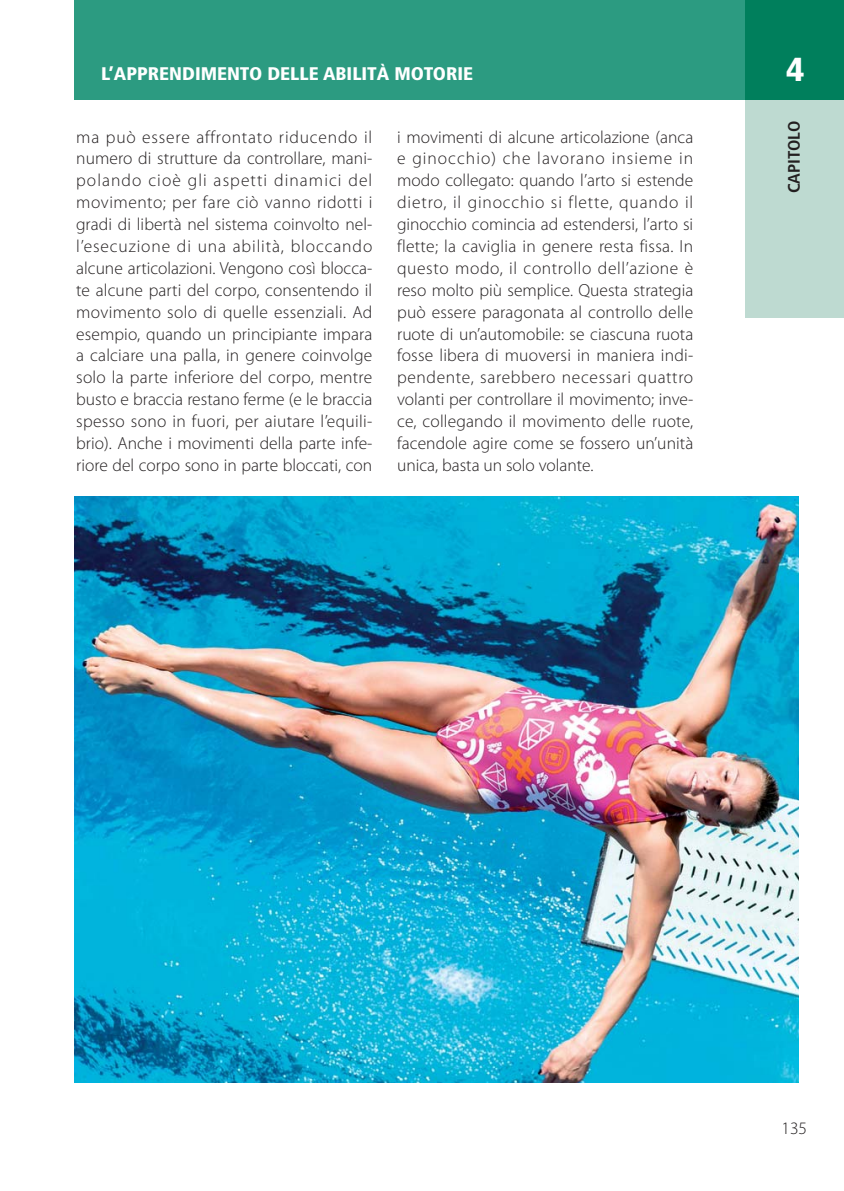
<style>
.page{position:relative;width:844px;height:1191px;background:#fff}
.page>*{position:absolute;margin:0;border:0;box-sizing:border-box;transform-origin:0 0}
.t1{font:900 condensed 33.25px "Frutiger";color:#fff;scale:1.05 1}
.t2{font:900 condensed 18.2px "Frutiger";color:#fff;scale:1.05 1}
.t3{font:300 17.5px/21.9px "Myriad Pro";color:#231f20;text-align:justify}
.t4{font:700 condensed 16.62px "Frutiger";color:#231f20;scale:1.05 1}
</style>
<div class="page">
<div style="left:74px;top:0;width:769px;height:100px;background:#2c9b81"></div>
<div style="left:745px;top:0;width:98px;height:317px;background:#bedad1"></div>
<div style="left:745px;top:0;width:98px;height:100px;background:#007f5c"></div>
<img style="left:74px;top:496px;width:724px;height:586px">
<p class="t2" style="left:101px;top:66px;width:356px">L’APPRENDIMENTO DELLE ABILITÀ MOTORIE</p>
<h1 class="t1" style="left:785px;top:56px;width:19px">4</h1>
<p class="t3" style="left:76px;top:127px;width:297px">ma può essere affrontato riducendo il numero di strutture da controllare, mani&shy;polando cioè gli aspetti dinamici del movimento; per fare ciò vanno ridotti i gradi di libertà nel sistema coinvolto nel&shy;l’esecuzione di una abilità, bloccando alcune articolazioni. Vengono così blocca&shy;te alcune parti del corpo, consentendo il movimento solo di quelle essenziali. Ad esempio, quando un principiante impara a calciare una palla, in genere coinvolge solo la parte inferiore del corpo, mentre busto e braccia restano ferme (e le braccia spesso sono in fuori, per aiutare l’equili&shy;brio). Anche i movimenti della parte infe&shy;riore del corpo sono in parte bloccati, con</p>
<p class="t3" style="left:397px;top:127px;width:297px">i movimenti di alcune articolazione (anca e ginocchio) che lavorano insieme in modo collegato: quando l’arto si estende dietro, il ginocchio si flette, quando il ginocchio comincia ad estendersi, l’arto si flette; la caviglia in genere resta fissa. In questo modo, il controllo dell’azione è reso molto più semplice. Questa strategia può essere paragonata al controllo delle ruote di un’automobile: se ciascuna ruota fosse libera di muoversi in maniera indi&shy;pendente, sarebbero necessari quattro volanti per controllare il movimento; inve&shy;ce, collegando il movimento delle ruote, facendole agire come se fossero un’unità unica, basta un solo volante.</p>
<p class="t4" style="left:787px;top:193px;width:70px;rotate:-90deg">CAPITOLO</p>
<p class="t3" style="left:781px;top:1118px;width:27px">135</p>
</div>
